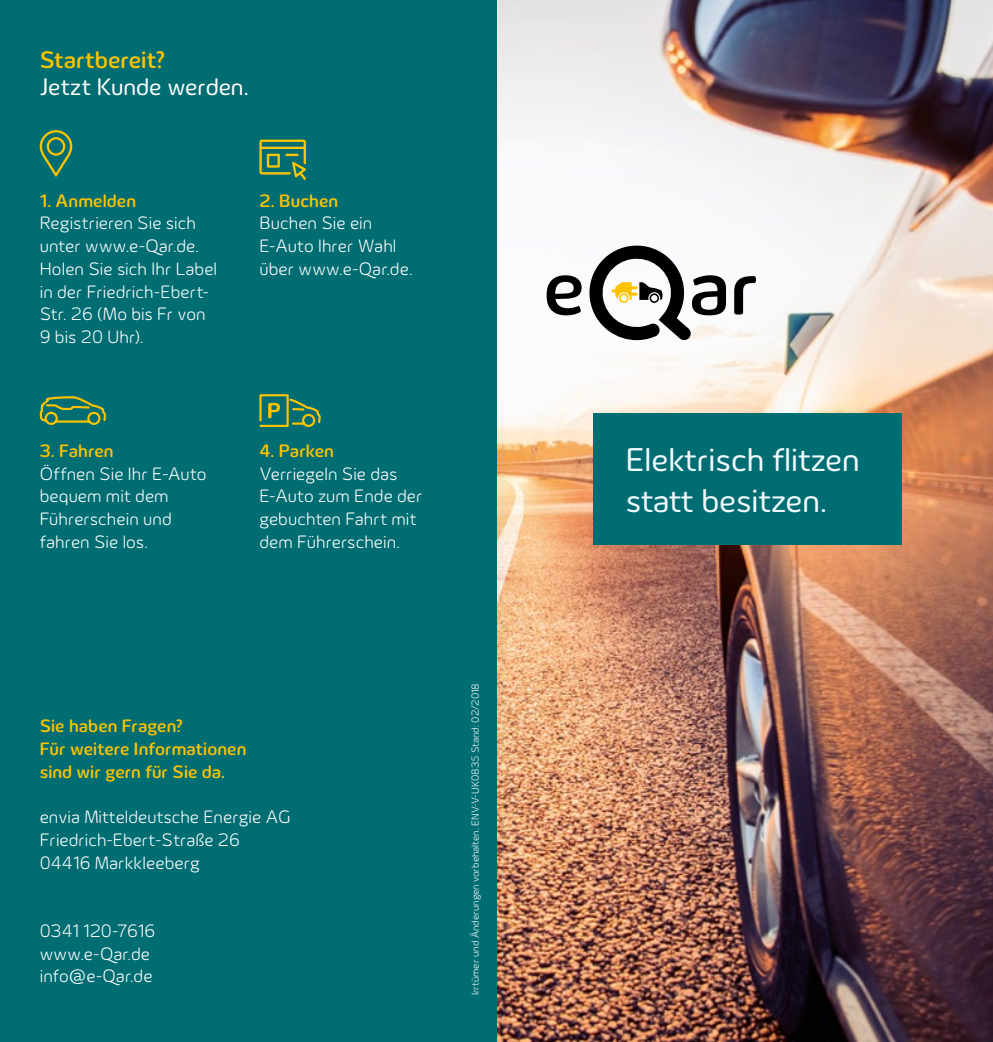
<style>
.page{position:relative;width:993px;height:1042px;background:#fff}
.page>*{position:absolute;margin:0;border:0;box-sizing:border-box;transform-origin:0 0}
.t1{font:33.77px/40.4px "Innogy";color:#f0f9fe}
.t2{font:24.5px "Innogy";letter-spacing:-.005em;color:#fff}
.t3{font:500 24.5px "Innogy";color:#fdc300}
.t4{font:300 18.38px/22.8px "Innogy";color:#fff}
.t5{font:500 18.38px/22.8px "Innogy";letter-spacing:.005em;color:#fdc300}
.t6{font:300 10.5px "Innogy";color:#fff}
</style>
<div class="page">
<img style="left:496px;top:0;width:496px;height:1042px">
<div style="left:0;top:0;width:496px;height:1042px;background:#006d72"></div>
<div style="left:593px;top:413px;width:308px;height:131px;background:#006d72"></div>
<svg style="left:546px;top:275px;width:35px;height:40px"></svg>
<svg style="left:734px;top:276px;width:21px;height:38px"></svg>
<svg style="left:588px;top:242px;width:137px;height:99px"></svg>
<svg style="left:40px;top:130px;width:32px;height:47px"></svg>
<svg style="left:259px;top:140px;width:47px;height:40px"></svg>
<svg style="left:39px;top:396px;width:67px;height:29px"></svg>
<svg style="left:259px;top:394px;width:62px;height:33px"></svg>
<h2 class="t3" style="left:40px;top:45px;width:127px">Startbereit?</h2>
<h2 class="t2" style="left:40px;top:72px;width:210px">Jetzt Kunde werden.</h2>
<p class="t5" style="left:40px;top:189px;width:98px">1. Anmelden</p>
<p class="t4" style="left:40px;top:212px;width:179px">Registrieren Sie sich unter www.e-Qar.de.<br>Holen Sie sich Ihr Label in der Friedrich-Ebert-<br>Str. 26 (Mo bis Fr von<br>9 bis 20 Uhr).</p>
<p class="t5" style="left:259px;top:189px;width:80px">2. Buchen</p>
<p class="t4" style="left:259px;top:212px;width:155px">Buchen Sie ein<br>E-Auto Ihrer Wahl über www.e-Qar.de.</p>
<p class="t5" style="left:40px;top:439px;width:75px">3. Fahren</p>
<p class="t4" style="left:40px;top:462px;width:168px">Öffnen Sie Ihr E-Auto bequem mit dem<br>Führerschein und fahren Sie los.</p>
<p class="t5" style="left:259px;top:439px;width:76px">4. Parken</p>
<p class="t4" style="left:259px;top:462px;width:165px">Verriegeln Sie das<br>E-Auto zum Ende der gebuchten Fahrt mit dem Führerschein.</p>
<p class="t5" style="left:40px;top:714px;width:208px">Sie haben Fragen?<br>Für weitere Informationen sind wir gern für Sie da.</p>
<p class="t4" style="left:40px;top:806px;width:252px">envia Mitteldeutsche Energie AG<br>Friedrich-Ebert-Straße 26<br>04416 Markkleeberg</p>
<p class="t4" style="left:40px;top:919px;width:117px">0341 120-7616 www.e-Qar.de info@e-Qar.de</p>
<p class="t6" style="left:469px;top:995px;width:313px;rotate:-90deg">Irrtümer und Änderungen vorbehalten. ENV-V-UK0835 Stand: 02/2018</p>
<h1 class="t1" style="left:625px;top:440px;width:235px">Elektrisch flitzen statt besitzen.</h1>
</div>
